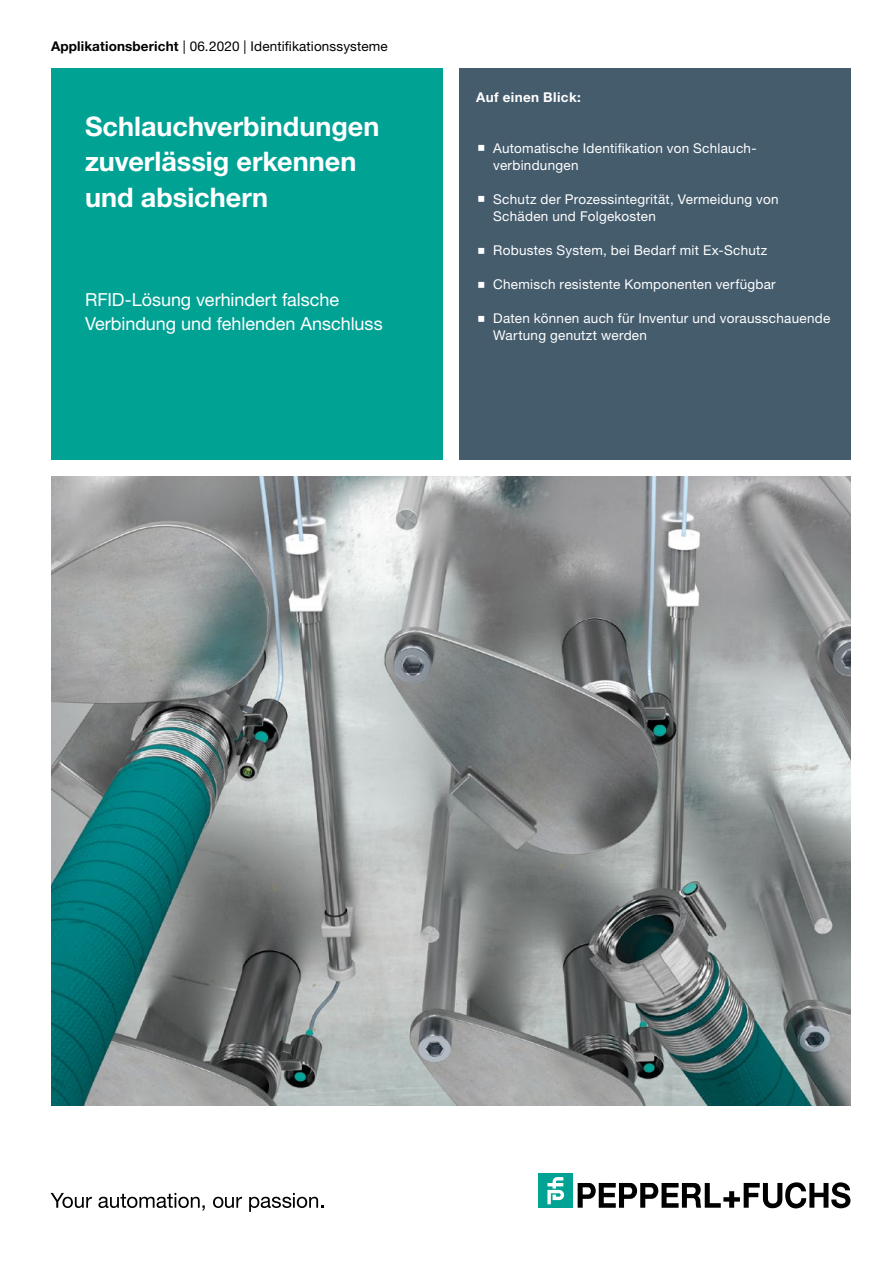
<style>
.page{position:relative;width:893px;height:1263px;background:#fff}
.page>*{position:absolute;margin:0;border:0;box-sizing:border-box;transform-origin:0 0}
.t1{font:700 27px/35.2px "Helvetica Neue LTW1 G";color:#fff}
.t2{font:18px/24.3px "Helvetica Neue LTW1 G";letter-spacing:-.005em;color:#fff}
.t3{font:13.5px/17px "Helvetica Neue LTW1 G";letter-spacing:.02em;color:#fff}
.t4{font:13.5px "Helvetica Neue LTW1 G";letter-spacing:.01em;color:#000}
.t5{font:700 13.5px "Helvetica Neue LTW1 G";letter-spacing:.03em;color:#fff}
.s1{font-weight:700}
</style>
<div class="page">
<div style="left:51px;top:68px;width:391px;height:391px;background:#00a294"></div>
<img style="left:51px;top:476px;width:799px;height:630px">
<div style="left:459px;top:68px;width:391px;height:391px;background:#455c6d"></div>
<svg style="left:51px;top:1193px;width:41px;height:15px"></svg>
<svg style="left:98px;top:1193px;width:107px;height:18px"></svg>
<svg style="left:213px;top:1197px;width:29px;height:11px"></svg>
<svg style="left:249px;top:1193px;width:74px;height:19px"></svg>
<svg style="left:578px;top:1182px;width:273px;height:26px"></svg>
<div style="left:539px;top:1174px;width:34px;height:34px;background:#00a294"></div>
<svg style="left:547px;top:1177px;width:17px;height:27px"></svg>
<p class="t4" style="left:51px;top:38px;width:338px"><span class="s1">Applikationsbericht</span> | 06.2020 | Identifikationssysteme</p>
<h1 class="t1" style="left:85px;top:109px;width:296px">Schlauchverbindungen zuverlässig erkennen und absichern</h1>
<h2 class="t2" style="left:85px;top:287px;width:299px">RFID-Lösung verhindert falsche<br>Verbindung und fehlenden Anschluss</h2>
<p class="t5" style="left:476px;top:89px;width:106px">Auf einen Blick:</p>
<p class="t3" style="left:493px;top:140px;width:263px">Automatische Identifikation von Schlauch&shy;verbindungen</p>
<p class="t3" style="left:493px;top:191px;width:287px">Schutz der Prozessintegrität, Vermeidung von<br>Schäden und Folgekosten</p>
<p class="t3" style="left:493px;top:242px;width:276px">Robustes System, bei Bedarf mit Ex-Schutz</p>
<p class="t3" style="left:493px;top:276px;width:284px">Chemisch resistente Komponenten verfügbar</p>
<p class="t3" style="left:493px;top:310px;width:339px">Daten können auch für Inventur und vorausschauende<br>Wartung genutzt werden</p>
</div>
